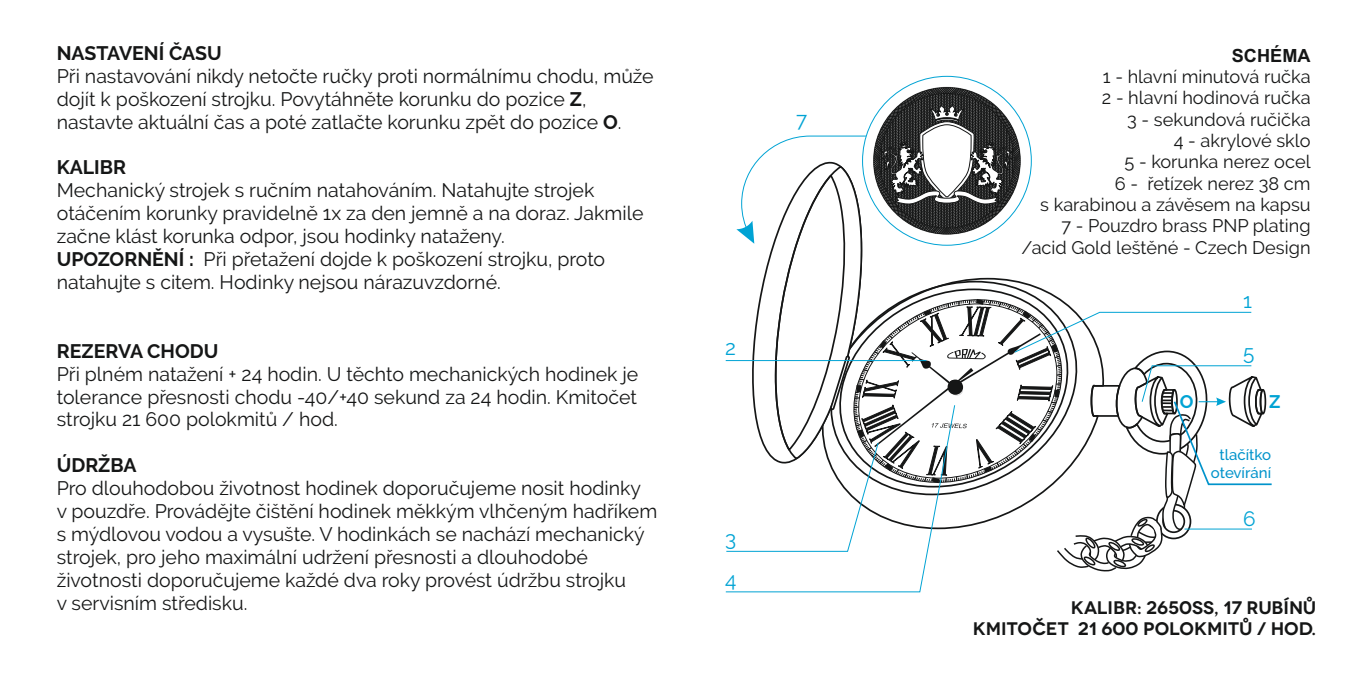
<style>
.page{position:relative;width:1361px;height:681px;background:#fff}
.page>*{position:absolute;margin:0;border:0;box-sizing:border-box;transform-origin:0 0}
.t1{font:20.7px/41.4px "Raleway";color:#00a3d4}
.t2{font:19.5px/22.8px "Raleway";color:#151616}
.t3{font:700 19.5px "Raleway";color:#151616}
.t4{font:18.3px/21.3px "Raleway";color:#151616;text-align:right}
.t5{font:600 18.3px/21.9px "Novecentowide";color:#151616;text-align:right}
.t6{font:700 18.3px "Arial";color:#151616}
.t7{font:700 18.3px "Raleway";color:#00a3d4}
.t8{font:500 15px/17.7px "Raleway";color:#0093cb;text-align:center}
.s1{font-weight:700}
</style>
<div class="page">
<svg style="left:725px;top:572px;width:199px;height:20px"></svg>
<svg style="left:726px;top:86px;width:546px;height:486px"></svg>
<p class="t3" style="left:57px;top:41px;width:166px">NASTAVENÍ ČASU</p>
<p class="t2" style="left:57px;top:64px;width:598px">Při nastavování nikdy netočte ručky proti normálnímu chodu, může dojít k poškození strojku. Povytáhněte korunku do pozice <span class="s1">Z</span>, nastavte aktuální čas a poté zatlačte korunku zpět do pozice <span class="s1">O</span>.</p>
<p class="t3" style="left:57px;top:156px;width:71px">KALIBR</p>
<p class="t2" style="left:57px;top:179px;width:588px">Mechanický strojek s ručním natahováním. Natahujte strojek otáčením korunky pravidelně 1x za den jemně a na doraz. Jakmile začne klást korunka odpor, jsou hodinky nataženy.<br><span class="s1">UPOZORNĚNÍ :</span> Při přetažení dojde k poškození strojku, proto natahujte s citem. Hodinky nejsou nárazuvzdorné.</p>
<p class="t3" style="left:57px;top:339px;width:163px">REZERVA CHODU</p>
<p class="t2" style="left:57px;top:362px;width:583px;text-align:justify">Při plném natažení + 24 hodin. U těchto mechanických hodinek je tolerance přesnosti chodu -40/+40 sekund za 24 hodin. Kmitočet strojku 21 600 polokmitů / hod.</p>
<p class="t3" style="left:57px;top:453px;width:81px">ÚDRŽBA</p>
<p class="t2" style="left:57px;top:476px;width:602px">Pro dlouhodobou životnost hodinek doporučujeme nosit hodinky<br>v pouzdře. Provádějte čištění hodinek měkkým vlhčeným hadříkem s mýdlovou vodou a vysušte. V hodinkách se nachází mechanický strojek, pro jeho maximální udržení přesnosti a dlouhodobé životnosti doporučujeme každé dva roky provést údržbu strojku<br>v servisním středisku.</p>
<p class="t1" style="left:796px;top:99px;width:13px">7</p>
<p class="t1" style="left:725px;top:327px;width:12px">2</p>
<p class="t1" style="left:725px;top:517px;width:13px">3<br>4</p>
<p class="t6" style="left:1232px;top:49px;width:80px">SCHÉMA</p>
<p class="t4" style="left:1021px;top:66px;width:291px">1 - hlavní minutová ručka<br>2 - hlavní hodinová ručka<br>3 - sekundová ručička<br>4 - akrylové sklo<br>5 - korunka nerez ocel<br>6 - řetízek nerez 38 cm<br>s karabinou a závěsem na kapsu<br>7 - Pouzdro brass PNP plating /acid Gold leštěné - Czech Design</p>
<p class="t1" style="left:1243px;top:280px;width:10px">1</p>
<p class="t1" style="left:1243px;top:332px;width:13px">5</p>
<p class="t7" style="left:1180px;top:391px;width:15px">O</p>
<p class="t7" style="left:1269px;top:391px;width:13px">Z</p>
<p class="t8" style="left:1211px;top:446px;width:62px">tlačítko otevírání</p>
<p class="t1" style="left:1243px;top:498px;width:14px">6</p>
<p class="t5" style="left:973px;top:596px;width:345px">KALIBR: 2650SS, 17 RUBÍNŮ<br>KMITOČET 21 600 POLOKMITŮ / HOD.</p>
</div>
